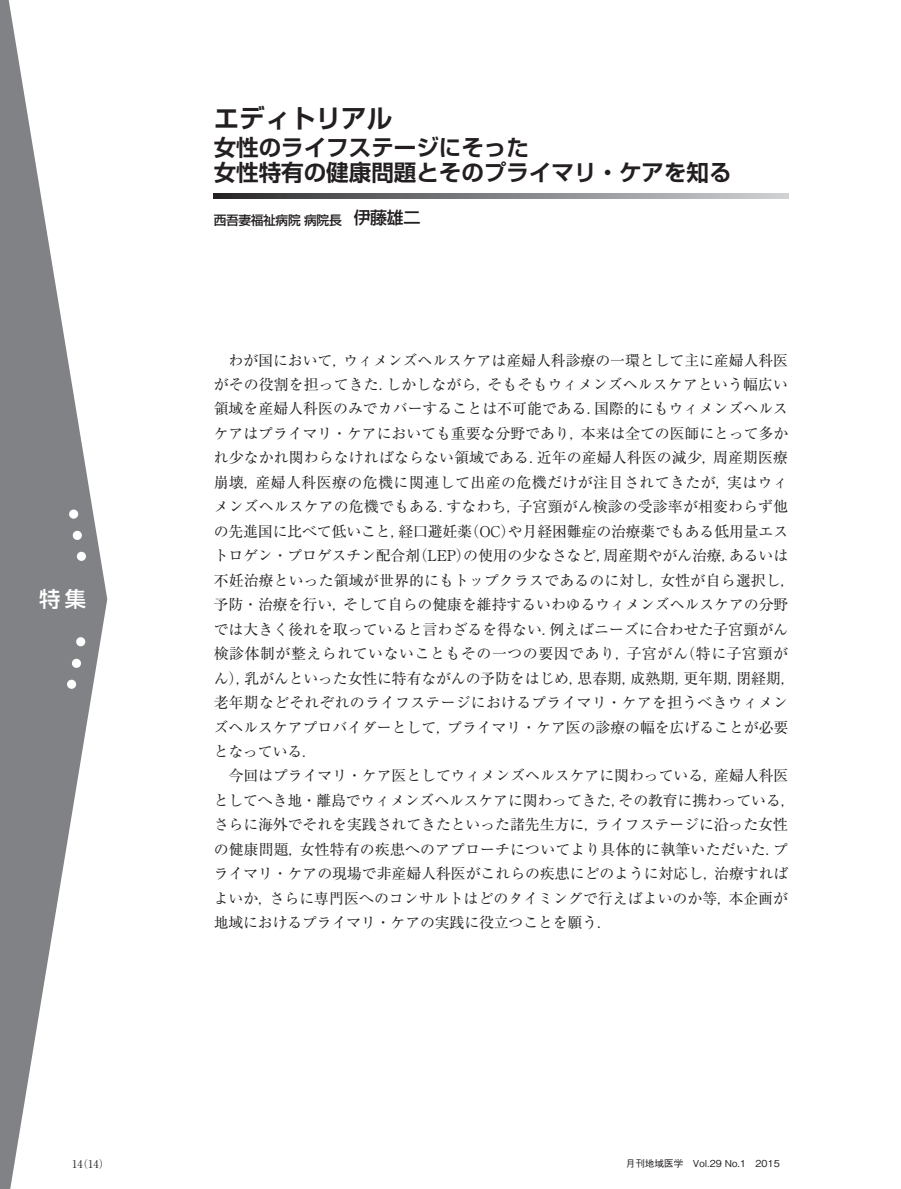
<style>
.page{position:relative;width:901px;height:1189px;background:#fff}
.page>*{position:absolute;margin:0;border:0;box-sizing:border-box;transform-origin:0 0}
.t1{font:700 25.5px "Shin Go Pro De";color:#231f20}
.t2{font:700 22.5px/25.5px "Shin Go Pro De";color:#231f20}
.t3{font:500 21.3px "Shin Go Pro";color:#fff}
.t4{font:14.85px/24.5px "Ryumin Pro";letter-spacing:-.005em;color:#231f20}
.t5{font:500 12.75px "Shin Go Pro";letter-spacing:-.03em;color:#231f20}
.t6{font:10.65px "Ryumin Pr 5";color:#231f20}
.t7{font:500 9.6px "Gothic BBB Pro";color:#231f20}
.s1{font-size:16.95px}
</style>
<div class="page">
<svg style="left:0;top:0;width:107px;height:1188px;fill:#808285"></svg>
<div style="left:76px;top:637px;width:9px;height:9px;background:#fff;border-radius:50%"></div>
<div style="left:72px;top:658px;width:9px;height:10px;background:#fff;border-radius:50%"></div>
<div style="left:67px;top:679px;width:9px;height:9px;background:#fff;border-radius:50%"></div>
<div style="left:77px;top:551px;width:9px;height:10px;background:#fff;border-radius:50%"></div>
<div style="left:73px;top:531px;width:9px;height:9px;background:#fff;border-radius:50%"></div>
<div style="left:69px;top:509px;width:9px;height:9px;background:#fff;border-radius:50%"></div>
<svg style="left:213px;top:194px;width:575px;height:4px;background:#7e7f82"></svg>
<h3 class="t3" style="left:39px;top:581px;width:49px">特集</h3>
<h1 class="t1" style="left:213px;top:97px;width:180px">エディトリアル</h1>
<h2 class="t2" style="left:213px;top:131px;width:519px">女性のライフステージにそった<br>女性特有の健康問題とそのプライマリ・ケアを知る</h2>
<p class="t5" style="left:213px;top:209px;width:208px">西吾妻福祉病院 病院長　<span class="s1">伊藤雄二</span></p>
<p class="t4" style="left:213px;top:347px;width:583px">　わが国において，ウィメンズヘルスケアは産婦人科診療の一環として主に産婦人科医がその役割を担ってきた．しかしながら，そもそもウィメンズヘルスケアという幅広い領域を産婦人科医のみでカバーすることは不可能である．国際的にもウィメンズヘルスケアはプライマリ・ケアにおいても重要な分野であり，本来は全ての医師にとって多かれ少なかれ関わらなければならない領域である．近年の産婦人科医の減少，周産期医療崩壊，産婦人科医療の危機に関連して出産の危機だけが注目されてきたが，実はウィメンズヘルスケアの危機でもある．すなわち，子宮頸がん検診の受診率が相変わらず他の先進国に比べて低いこと，経口避妊薬（OC）や月経困難症の治療薬でもある低用量エストロゲン・プロゲスチン配合剤（LEP）の使用の少なさなど，周産期やがん治療，あるいは不妊治療といった領域が世界的にもトップクラスであるのに対し，女性が自ら選択し，予防・治療を行い，そして自らの健康を維持するいわゆるウィメンズヘルスケアの分野では大きく後れを取っていると言わざるを得ない．例えばニーズに合わせた子宮頸がん検診体制が整えられていないこともその一つの要因であり，子宮がん（特に子宮頸がん），乳がんといった女性に特有ながんの予防をはじめ，思春期，成熟期，更年期，閉経期，老年期などそれぞれのライフステージにおけるプライマリ・ケアを担うべきウィメンズヘルスケアプロバイダーとして，プライマリ・ケア医の診療の幅を広げることが必要となっている．<br>　今回はプライマリ・ケア医としてウィメンズヘルスケアに関わっている，産婦人科医としてへき地・離島でウィメンズヘルスケアに関わってきた，その教育に携わっている，さらに海外でそれを実践されてきたといった諸先生方に，ライフステージに沿った女性の健康問題，女性特有の疾患へのアプローチについてより具体的に執筆いただいた．プライマリ・ケアの現場で非産婦人科医がこれらの疾患にどのように対応し，治療すればよいか，さらに専門医へのコンサルトはどのタイミングで行えばよいのか等，本企画が地域におけるプライマリ・ケアの実践に役立つことを願う．</p>
<p class="t6" style="left:72px;top:1155px;width:39px">14（14）</p>
<p class="t7" style="left:625px;top:1155px;width:155px">月刊地域医学　Vol.29 No.1　2015</p>
</div>
